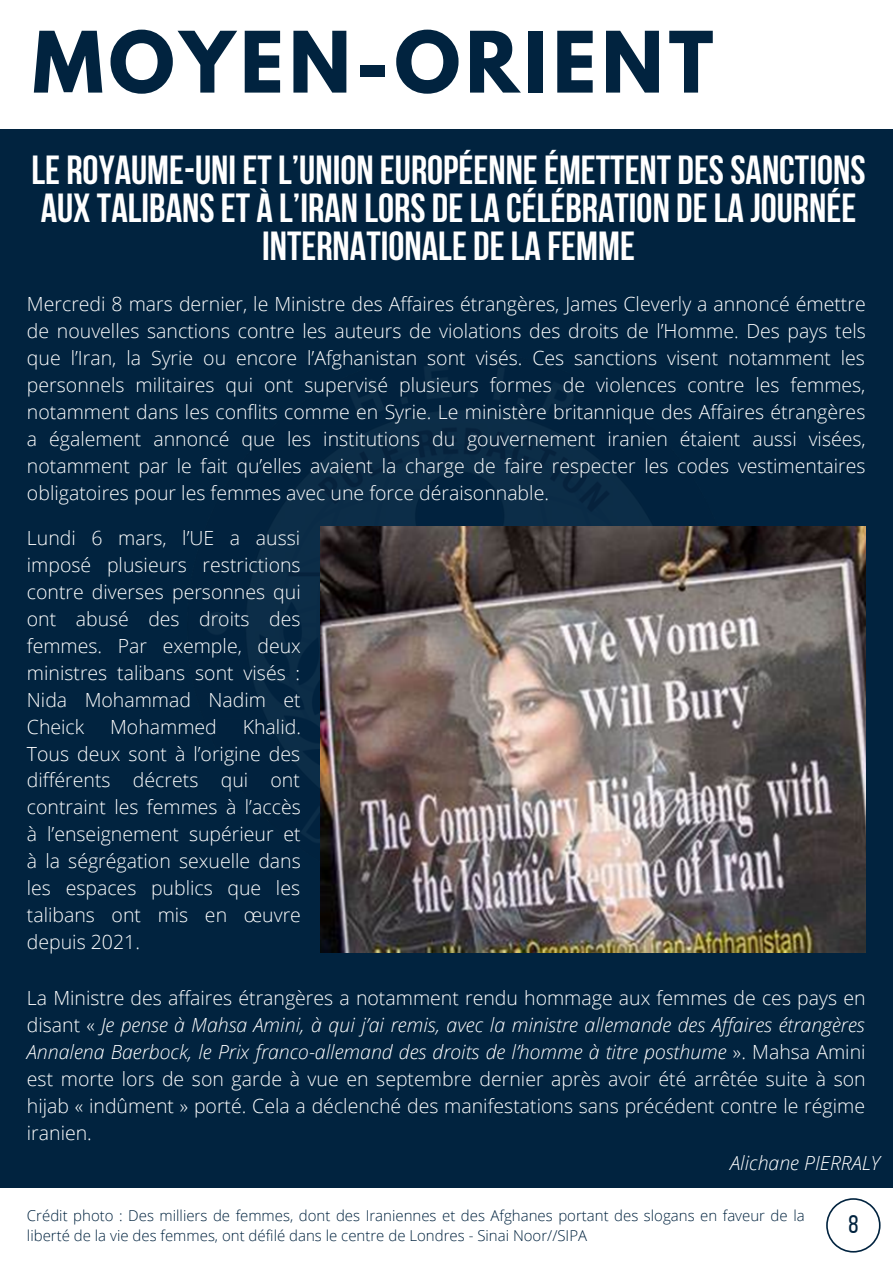
<style>
.page{position:relative;width:893px;height:1264px;background:#fff}
.page>*{position:absolute;margin:0;border:0;box-sizing:border-box;transform-origin:0 0}
.t1{font:700 75px "League Spartan";letter-spacing:.07em;color:#01233f}
.t2{font:700 40.5px/38.2px "Bebas Neue";color:#fff;text-align:center}
.t3{font:25.5px "Bebas Neue";color:#01233f}
.t4{font:300 19.5px/27px "Open Sans";color:#fff;text-align:justify}
.t5{font:italic 300 19.5px "Open Sans";color:#fff}
.t6{font:300 15px/20.2px "Open Sans";color:#01233f}
.s1{font-style:italic}
</style>
<div class="page">
<div style="left:0;top:0;width:892px;height:1262px;background:#01233f"></div>
<img style="left:206px;top:365px;width:446px;height:545px">
<div style="left:0;top:0;width:892px;height:128px;background:#fff"></div>
<div style="left:0;top:1187px;width:892px;height:75px;background:#fff"></div>
<svg style="left:826px;top:1198px;width:54px;height:54px"></svg>
<img style="left:321px;top:526px;width:544px;height:426px">
<h1 class="t1" style="left:33px;top:25px;width:682px">MOYEN-ORIENT</h1>
<h2 class="t2" style="left:31px;top:154px;width:835px">LE ROYAUME-UNI ET L’UNION EUROPÉENNE ÉMETTENT DES SANCTIONS<br>AUX TALIBANS ET À L’IRAN LORS DE LA CÉLÉBRATION DE LA JOURNÉE<br>INTERNATIONALE DELA FEMME</h2>
<p class="t4" style="left:27px;top:289px;width:840px">Mercredi 8 mars dernier, le Ministre des Affaires étrangères, James Cleverly a annoncé émettre de nouvelles sanctions contre les auteurs de violations des droits de l’Homme. Des pays tels que l’Iran, la Syrie ou encore l’Afghanistan sont visés. Ces sanctions visent notamment les personnels militaires qui ont supervisé plusieurs formes de violences contre les femmes, notamment dans les conflits comme en Syrie. Le ministère britannique des Affaires étrangères a également annoncé que les institutions du gouvernement iranien étaient aussi visées, notamment par le fait qu’elles avaient la charge de faire respecter les codes vestimentaires obligatoires pour les femmes avec une force déraisonnable.</p>
<p class="t4" style="left:27px;top:523px;width:275px">Lundi 6 mars, l’UE a aussi imposé plusieurs restrictions contre diverses personnes qui ont abusé des droits des femmes. Par exemple, deux ministres talibans sont visés :<br>Nida Mohammad Nadim et Cheick</p>
<p class="t4" style="left:27px;top:712px;width:275px;text-indent:216px">Khalid.<br>Tous deux sont à l’origine des différents décrets qui ont contraint les femmes à l’accès à l’enseignement supérieur et à la ségrégation sexuelle dans les espaces publics que les talibans ont mis en œuvre depuis 2021.</p>
<p class="t4" style="left:27px;top:984px;width:840px">La Ministre des affaires étrangères a notamment rendu hommage aux femmes de ces pays en disant « <span class="s1">Je pense à Mahsa Amini, à qui j’ai remis, avec la ministre allemande des Affaires étrangères Annalena Baerbock, le Prix franco-allemand des droits de l’homme à titre posthume</span> ». Mahsa Amini est morte lors de son garde à vue en septembre dernier après avoir été arrêtée suite à son hijab « indûment » porté. Cela a déclenché des manifestations sans précédent contre le régime iranien.</p>
<p class="t4" style="left:110px;top:712px;width:108px">Mohammed</p>
<p class="t5" style="left:730px;top:1149px;width:151px">Alichane PIERRALY</p>
<p class="t6" style="left:27px;top:1204px;width:779px">Crédit photo : Des milliers de femmes, dont des Iraniennes et des Afghanes portant des slogans en faveur de la liberté de la vie des femmes, ont défilé dans le centre de Londres - Sinai Noor//SIPA</p>
<h3 class="t3" style="left:848px;top:1214px;width:11px">8</h3>
</div>
